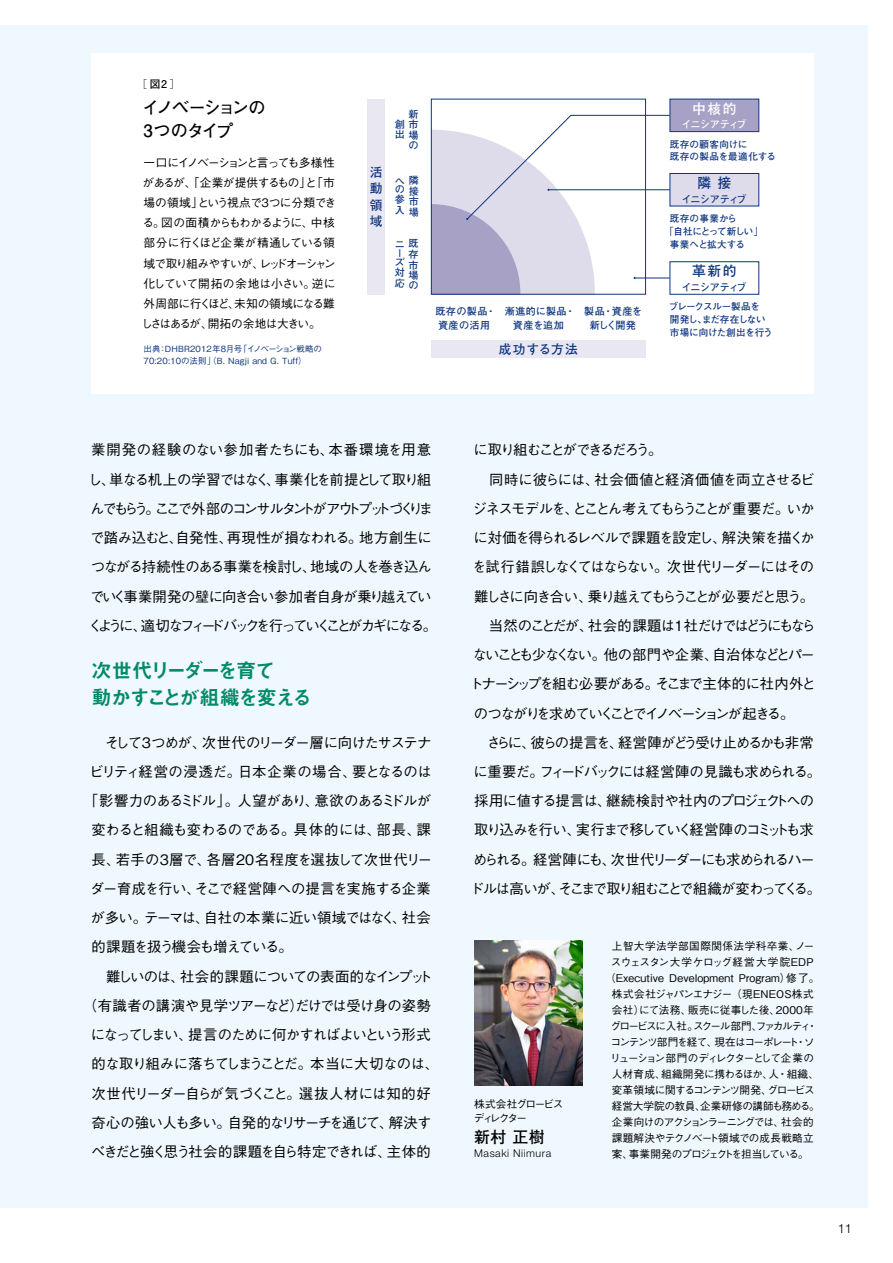
<style>
.page{position:relative;width:893px;height:1263px;background:#fff}
.page>*{position:absolute;margin:0;border:0;box-sizing:border-box;transform-origin:0 0}
.t1{font:20.25px/27.6px "Midashi Go Pr 6 N MB31";letter-spacing:-.085em;color:#008a68}
.t2{font:700 16.95px/23.4px "Futo Go B101 Pr 6 N";letter-spacing:-.095em;color:#000}
.t3{font:700 15.9px "Futo Go B101 Pr 6 N";color:#000}
.t4{font:500 14.4px/29.2px "Gothic BBB Pr 6 N";letter-spacing:-.085em;color:#000}
.t5{font:500 14.4px "Gothic BBB Pr 6 N";letter-spacing:-.13em;color:#000}
.t6{font:500 14.4px "Gothic BBB Pr 6 N";letter-spacing:-.03em;color:#000}
.t7{font:500 14.4px "Gothic BBB Pr 6 N";letter-spacing:-.11em;color:#000}
.t8{font:500 14.4px "Gothic BBB Pr 6 N";letter-spacing:-.145em;color:#000}
.t9{font:500 14.4px "Gothic BBB Pr 6 N";letter-spacing:-.12em;color:#000}
.t10{font:500 14.4px "Gothic BBB Pr 6 N";letter-spacing:-.115em;color:#000}
.t11{font:500 14.4px "Gothic BBB Pr 6 N";letter-spacing:-.06em;color:#000}
.t12{font:500 14.4px "Gothic BBB Pr 6 N";letter-spacing:-.14em;color:#000}
.t13{font:500 14.4px "Gothic BBB Pr 6 N";letter-spacing:-.05em;color:#000}
.t14{font:500 14.4px "Gothic BBB Pr 6 N";letter-spacing:.015em;color:#000}
.t15{font:500 14.4px "Gothic BBB Pr 6 N";letter-spacing:-.045em;color:#000}
.t16{font:500 14.4px "Gothic BBB Pr 6 N";letter-spacing:-.065em;color:#000}
.t17{font:500 14.4px "Gothic BBB Pr 6 N";letter-spacing:-.015em;color:#000}
.t18{font:500 14.4px "Gothic BBB Pr 6 N";letter-spacing:-.04em;color:#000}
.t19{font:500 14.4px "Gothic BBB Pr 6 N";letter-spacing:-.035em;color:#000}
.t20{font:700 13.8px "Futo Go B101 Pr 6 N";color:#0e357f}
.t21{font:700 13.8px "Futo Go B101 Pr 6 N";color:#fff}
.t22{font:700 12.75px/16.6px "Futo Go B101 Pr 6 N";letter-spacing:.055em;color:#0e357f;text-align:justify}
.t23{font:300 12.75px "Helvetica Neue LT Std";color:#000}
.t24{font:500 11.7px/20.2px "Gothic BBB Pr 6 N";letter-spacing:-.03em;color:#000;text-align:justify}
.t25{font:500 10.65px "Gothic BBB Pr 6 N";letter-spacing:-.11em;color:#000}
.t26{font:500 10.65px "Gothic BBB Pr 6 N";letter-spacing:.015em;color:#000}
.t27{font:500 10.65px "Gothic BBB Pr 6 N";letter-spacing:.02em;color:#000}
.t28{font:500 10.65px "Gothic BBB Pr 6 N";letter-spacing:-.035em;color:#000}
.t29{font:500 10.65px "Gothic BBB Pr 6 N";letter-spacing:.01em;color:#000}
.t30{font:500 10.65px "Gothic BBB Pr 6 N";letter-spacing:-.14em;color:#000}
.t31{font:500 10.65px "Gothic BBB Pr 6 N";letter-spacing:-.115em;color:#000}
.t32{font:500 10.65px "Gothic BBB Pr 6 N";letter-spacing:.04em;color:#000}
.t33{font:500 10.65px/14.9px "Gothic BBB Pr 6 N";letter-spacing:-.135em;color:#000}
.t34{font:300 10.65px "Helvetica Neue LT Std";letter-spacing:.05em;color:#000}
.t35{font:300 10.65px "Ryumin Pr 6 N";color:#000}
.t36{font:700 10.05px/10.5px "Futo Go B101 Pr 6 N";letter-spacing:-.005em;color:#0e357f}
.t37{font:700 10.05px "Futo Go B101 Pr 6 N";letter-spacing:-.075em;color:#0e357f}
.t38{font:700 10.05px/13.8px "Futo Go B101 Pr 6 N";letter-spacing:.05em;color:#0e357f;text-align:center}
.t39{font:700 10.05px/13.8px "Futo Go B101 Pr 6 N";letter-spacing:.04em;color:#0e357f}
.t40{font:700 10.05px/13.8px "Futo Go B101 Pr 6 N";letter-spacing:-.025em;color:#0e357f;text-align:center}
.t41{font:700 10.05px "Futo Go B101 Pr 6 N";letter-spacing:-.075em;color:#fff}
.t42{font:700 9.6px/12.8px "Futo Go B101 Pr 6 N";letter-spacing:-.015em;color:#0e357f}
.t43{font:700 9.6px/12.8px "Futo Go B101 Pr 6 N";letter-spacing:.03em;color:#0e357f}
.t44{font:700 9.6px "Futo Go B101 Pr 6 N";letter-spacing:-.1em;color:#0e357f}
.t45{font:700 9.6px "Futo Go B101 Pr 6 N";letter-spacing:.005em;color:#0e357f}
.t46{font:500 8.55px/11.7px "Gothic BBB Pr 6 N";letter-spacing:.02em;color:#0e357f}
.s1{font-family:"Futo Go B101 Pr 6 N";font-weight:700}
</style>
<div class="page">
<div style="left:0;top:26px;width:867px;height:1182px;background:#eff8fe"></div>
<img style="left:474px;top:941px;width:109px;height:144px">
<div style="left:91px;top:53px;width:723px;height:340px;background:#fff"></div>
<div style="left:368px;top:99px;width:17px;height:195px;background:#e9e8f2"></div>
<div style="left:431px;top:340px;width:215px;height:17px;background:#e9e8f2"></div>
<div style="left:670px;top:99px;width:89px;height:33px;background:#a6a1c5;border:1px solid #0e357f"></div>
<div style="left:670px;top:261px;width:89px;height:33px;border:1px solid #0e357f"></div>
<div style="left:670px;top:173px;width:89px;height:33px;background:#dedcea;border:1px solid #0e357f"></div>
<svg style="left:431px;top:115px;width:239px;height:179px"></svg>
<p class="t35" style="left:137px;top:76px;width:45px">［<span class="s1">図2</span>］</p>
<p class="t2" style="left:142px;top:95px;width:125px">イノベーションの<br>3つのタイプ</p>
<p class="t24" style="left:141px;top:151px;width:197px">一口にイノベーションと言っても多様性があるが、「企業が提供するもの」と「市場の領域」という視点で3つに分類できる。図の面積からもわかるように、中核部分に行くほど企業が精通している領域で取り組みやすいが、レッドオーシャン化していて開拓の余地は小さい。逆に外周部に行くほど、未知の領域になる難しさはあるが、開拓の余地は大きい。</p>
<p class="t46" style="left:143px;top:343px;width:180px">出典：DHBR2012年8月号「イノベーション戦略の<br>70:20:10の法則」（B. Nagji and G. Tuff）</p>
<p class="t22" style="left:370px;top:163px;width:14px">活動領域</p>
<p class="t36" style="left:395px;top:108px;width:25px;text-align:right">新<br>創市場<br>の</p>
<p class="t36" style="left:395px;top:129px;width:11px">出</p>
<p class="t36" style="left:395px;top:176px;width:25px;line-height:8.9px">へ隣の</p>
<p class="t36" style="left:395px;top:194px;width:11px">参入</p>
<p class="t36" style="left:409px;top:185px;width:11px;text-align:justify">接市場</p>
<p class="t36" style="left:395px;top:240px;width:10px;line-height:8.6px">ニー</p>
<p class="t36" style="left:395px;top:257px;width:11px;line-height:9.6px">ズ対</p>
<p class="t36" style="left:395px;top:277px;width:11px">応</p>
<p class="t36" style="left:408px;top:238px;width:11px;text-align:justify">既存市場の</p>
<p class="t39" style="left:435px;top:304px;width:62px">既存の製品・資産の活用</p>
<p class="t38" style="left:505px;top:304px;width:72px">漸進的に製品・資産を追加</p>
<p class="t40" style="left:584px;top:304px;width:60px">製品・資産を新しく開発</p>
<p class="t22" style="left:499px;top:340px;width:81px">成功する方法</p>
<p class="t21" style="left:692px;top:97px;width:46px">中核的</p>
<p class="t41" style="left:681px;top:116px;width:67px">イニシアティブ</p>
<p class="t43" style="left:670px;top:137px;width:108px">既存の顧客向けに<br>既存の製品を最適化する</p>
<p class="t20" style="left:698px;top:172px;width:35px">隣 接</p>
<p class="t37" style="left:681px;top:191px;width:67px">イニシアティブ</p>
<p class="t43" style="left:670px;top:212px;width:69px">既存の事業から</p>
<p class="t44" style="left:664px;top:224px;width:101px">「自社にとって新しい」</p>
<p class="t45" style="left:670px;top:236px;width:77px">事業へと拡大する</p>
<p class="t20" style="left:692px;top:260px;width:46px">革新的</p>
<p class="t37" style="left:681px;top:279px;width:67px">イニシアティブ</p>
<p class="t42" style="left:669px;top:300px;width:106px">ブレークスルー製品を<br>開発し、まだ存在しない市場に向けた創出を行う</p>
<p class="t4" style="left:88px;top:434px;width:351px">業開発の経験のない参加者たちにも、本番環境を用意し、単なる机上の学習ではなく、事業化を前提として取り組んでもらう。ここで外部のコンサルタントがアウトプットづくりまで踏み込むと、自発性、再現性が損なわれる。地方創生につながる持続性のある事業を検討し、地域の人を巻き込んでいく事業開発の壁に向き合い参加者自身が乗り越えていくように、適切なフィードバックを行っていくことがカギになる。</p>
<h1 class="t1" style="left:91px;top:655px;width:222px">次世代リーダーを育て<br>動かすことが組織を変える</h1>
<p class="t4" style="left:91px;top:727px;width:341px">　そして3つめが、次世代のリーダー層に向けたサステナ</p>
<p class="t17" style="left:90px;top:760px;width:344px">ビリティ経営の浸透だ。日本企業の場合、要となるのは</p>
<p class="t11" style="left:84px;top:789px;width:349px">「影響力のあるミドル」。人望があり、意欲のあるミドルが</p>
<p class="t18" style="left:91px;top:818px;width:341px">変わると組織も変わるのである。具体的には、部長、課</p>
<p class="t14" style="left:91px;top:848px;width:342px">長、若手の3層で、各層20名程度を選抜して次世代リー</p>
<p class="t6" style="left:90px;top:877px;width:342px">ダー育成を行い、そこで経営陣への提言を実施する企業</p>
<p class="t6" style="left:90px;top:906px;width:342px">が多い。テーマは、自社の本業に近い領域ではなく、社会</p>
<p class="t4" style="left:91px;top:931px;width:203px">的課題を扱う機会も増えている。</p>
<p class="t4" style="left:91px;top:961px;width:342px">　難しいのは、社会的課題についての表面的なインプット</p>
<p class="t6" style="left:83px;top:994px;width:350px">（有識者の講演や見学ツアーなど）だけでは受け身の姿勢</p>
<p class="t4" style="left:91px;top:1019px;width:342px">になってしまい、提言のために何かすればよいという形式</p>
<p class="t15" style="left:91px;top:1052px;width:349px">的な取り組みに落ちてしまうことだ。本当に大切なのは、</p>
<p class="t19" style="left:91px;top:1081px;width:341px">次世代リーダー自らが気づくこと。選抜人材には知的好</p>
<p class="t16" style="left:91px;top:1111px;width:342px">奇心の強い人も多い。自発的なリサーチを通じて、解決す</p>
<p class="t7" style="left:91px;top:1140px;width:341px">べきだと強く思う社会的課題を自ら特定できれば、主体的</p>
<p class="t8" style="left:474px;top:438px;width:190px">に取り組むことができるだろう。</p>
<p class="t4" style="left:474px;top:464px;width:342px">　同時に彼らには、社会価値と経済価値を両立させるビ</p>
<p class="t9" style="left:472px;top:497px;width:344px">ジネスモデルを、とことん考えてもらうことが重要だ。いか</p>
<p class="t4" style="left:474px;top:522px;width:342px">に対価を得られるレベルで課題を設定し、解決策を描くか</p>
<p class="t4" style="left:472px;top:551px;width:343px">を試行錯誤しなくてはならない。次世代リーダーにはその</p>
<p class="t8" style="left:474px;top:585px;width:341px">難しさに向き合い、乗り越えてもらうことが必要だと思う。</p>
<p class="t5" style="left:474px;top:614px;width:343px">　当然のことだが、社会的課題は1 社だけではどうにもなら</p>
<p class="t4" style="left:473px;top:639px;width:343px">ないことも少なくない。他の部門や企業、自治体などとパー</p>
<p class="t4" style="left:469px;top:668px;width:348px">トナーシップを組む必要がある。そこまで主体的に社内外と</p>
<p class="t12" style="left:474px;top:701px;width:322px">のつながりを求めていくことでイノベーションが起きる。</p>
<p class="t5" style="left:474px;top:731px;width:341px">　さらに、彼らの提言を、経営陣がどう受け止めるかも非常</p>
<p class="t4" style="left:473px;top:756px;width:349px">に重要だ。フィードバックには経営陣の見識も求められる。</p>
<p class="t13" style="left:474px;top:789px;width:342px">採用に値する提言は、継続検討や社内のプロジェクトへの</p>
<p class="t10" style="left:474px;top:818px;width:341px">取り込みを行い、実行まで移していく経営陣のコミットも求</p>
<p class="t5" style="left:473px;top:848px;width:343px">められる。経営陣にも、次世代リーダーにも求められるハー</p>
<p class="t7" style="left:470px;top:877px;width:353px">ドルは高いが、そこまで取り組むことで組織が変わってくる。</p>
<p class="t33" style="left:474px;top:1095px;width:91px">株式会社グロービスディレクター</p>
<p class="t3" style="left:474px;top:1124px;width:72px">新村 正樹</p>
<p class="t34" style="left:474px;top:1147px;width:78px">Masaki Niimura</p>
<p class="t32" style="left:612px;top:938px;width:204px">上智大学法学部国際関係法学科卒業、ノー</p>
<p class="t27" style="left:611px;top:953px;width:204px">スウェスタン大学ケロッグ経営大学院EDP</p>
<p class="t29" style="left:605px;top:969px;width:216px">（Executive Development Program）修了。</p>
<p class="t26" style="left:612px;top:985px;width:203px">株式会社ジャパンエナジー（現ENEOS株式</p>
<p class="t26" style="left:612px;top:1001px;width:204px">会社）にて法務、販売に従事した後、2000年</p>
<p class="t30" style="left:610px;top:1017px;width:208px">グロービスに入社。スクール部門、ファカルティ・</p>
<p class="t31" style="left:611px;top:1033px;width:205px">コンテンツ部門を経て、現在はコーポレート・ソ</p>
<p class="t25" style="left:610px;top:1049px;width:205px">リューション部門のディレクターとして企業の</p>
<p class="t27" style="left:612px;top:1065px;width:209px">人材育成、組織開発に携わるほか、人・組織、</p>
<p class="t25" style="left:612px;top:1081px;width:204px">変革領域に関するコンテンツ開発、グロービス</p>
<p class="t28" style="left:612px;top:1097px;width:209px">経営大学院の教員、企業研修の講師も務める。</p>
<p class="t25" style="left:612px;top:1113px;width:203px">企業向けのアクションラーニングでは、社会的</p>
<p class="t28" style="left:612px;top:1129px;width:203px">課題解決やテクノベート領域での成長戦略立</p>
<p class="t25" style="left:612px;top:1145px;width:199px">案、事業開発のプロジェクトを担当している。</p>
<p class="t23" style="left:838px;top:1220px;width:16px">11</p>
</div>
